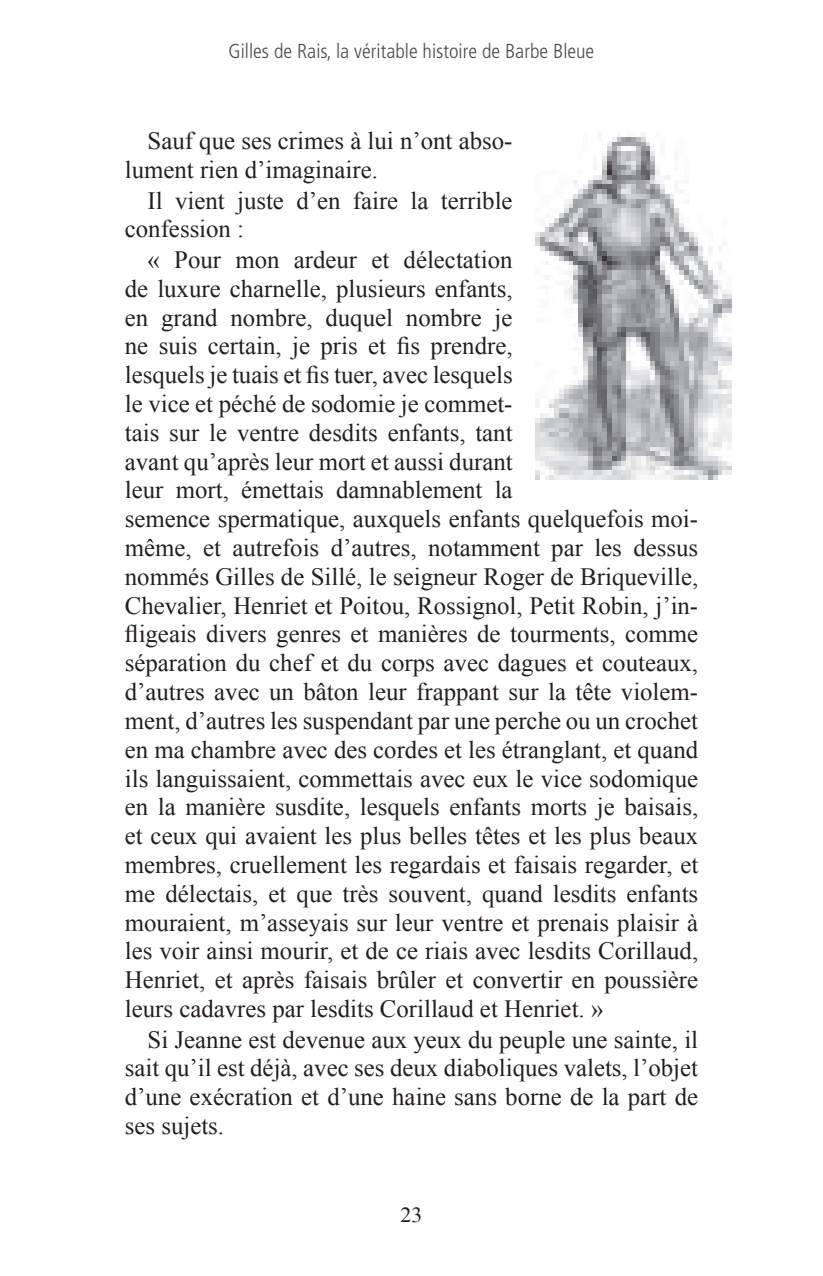
<style>
.page{position:relative;width:823px;height:1276px;background:#fff}
.page>*{position:absolute;margin:0;border:0;box-sizing:border-box;transform-origin:0 0}
.Texte{font:24.8px/28.8px "Times New Roman";color:#231f20}
.t1{font:22px "Times New Roman";color:#231f20}
.t2{font:300 condensed 20.2px "Frutiger";color:#4b4c4d}
</style>
<div class="page">
<img style="left:535px;top:137px;width:195px;height:342px">
<p class="t2" style="left:228px;top:39px;width:367px">Gilles de Rais, la véritable histoire de Barbe Bleue</p>
<p class="Texte" style="left:125px;top:126px;width:389px;text-indent:23px">Sauf que ses crimes à lui n’ont abso&shy;lument rien d’imaginaire.</p>
<p class="Texte" style="left:125px;top:186px;width:389px;text-indent:23px">Il vient juste d’en faire la terrible confession :</p>
<p class="Texte" style="left:125px;top:245px;width:574px;text-indent:23px">« Pour mon ardeur et délectation<br>de luxure charnelle, plusieurs enfants,<br>en grand nombre, duquel nombre je<br>ne suis certain, je pris et fis prendre,<br>lesquels je tuais et fis tuer, avec lesquels<br>le vice et péché de sodomie je commet-<br>tais sur le ventre desdits enfants, tant<br>avant qu’après leur mort et aussi durant<br>leur mort, émettais damnablement la<br>semence spermatique, auxquels enfants quelquefois moi&shy;même, et autrefois d’autres, notamment par les dessus nommés Gilles de Sillé, le seigneur Roger de Briqueville, Chevalier, Henriet et Poitou, Rossignol, Petit Robin, j’in&shy;fligeais divers genres et manières de tourments, comme séparation du chef et du corps avec dagues et couteaux, d’autres avec un bâton leur frappant sur la tête violem&shy;ment, d’autres les suspendant par une perche ou un crochet en ma chambre avec des cordes et les étranglant, et quand ils languissaient, commettais avec eux le vice sodomique en la manière susdite, lesquels enfants morts je baisais, et ceux qui avaient les plus belles têtes et les plus beaux membres, cruellement les regardais et faisais regarder, et me délectais, et que très souvent, quand lesdits enfants mouraient, m’asseyais sur leur ventre et prenais plaisir à les voir ainsi mourir, et de ce riais avec lesdits Corillaud, Henriet, et après faisais brûler et convertir en poussière leurs cadavres par lesdits Corillaud et Henriet. »</p>
<p class="Texte" style="left:125px;top:1024px;width:574px;text-align:justify;text-indent:23px">Si Jeanne est devenue aux yeux du peuple une sainte, il sait qu’il est déjà, avec ses deux diaboliques valets, l’objet d’une exécration et d’une haine sans borne de la part de ses sujets.</p>
<p class="t1" style="left:400px;top:1202px;width:23px">23</p>
</div>
